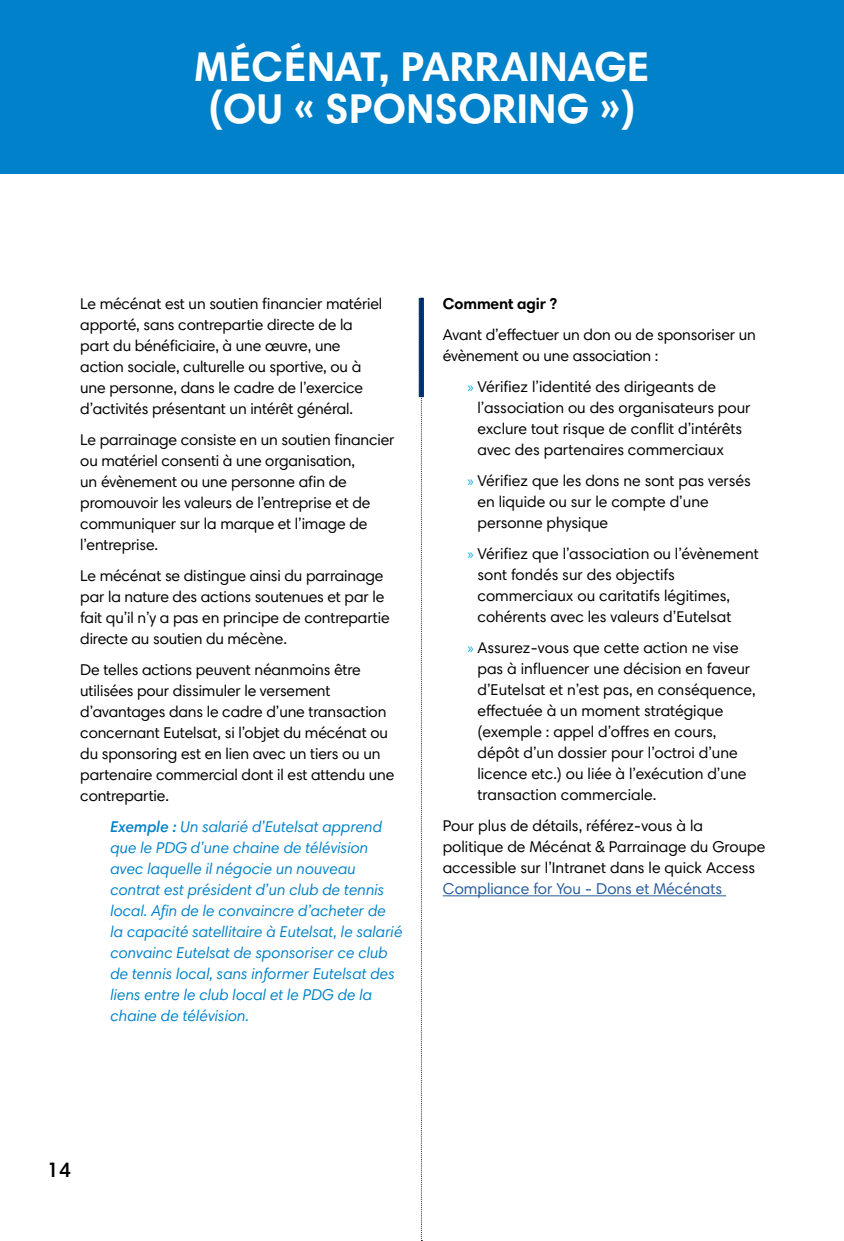
<style>
.page{position:relative;width:844px;height:1241px;background:#fff}
.page>*{position:absolute;margin:0;border:0;box-sizing:border-box;transform-origin:0 0}
.t1{font:700 42px/42px "Harmonia Sans Pro Cyr";color:#fff;text-align:center}
.t2{font:600 21px "Harmonia Sans Pro Cyr";color:#000}
.t3{font:15.75px/21px "Harmonia Sans Pro Cyr";letter-spacing:-.01em;color:#000}
.t4{font:italic 15.75px/21px "Harmonia Sans Pro Cyr";color:#0081c9}
.t5{font:15.75px "Harmonia Sans Pro Cyr";color:#275b9b}
.t6{font:700 15.75px "Harmonia Sans Pro Cyr";letter-spacing:-.01em;color:#000}
.s1{font-weight:600}
.s2{font-family:"Myriad Pro";font-size:14.88px;color:#00b1eb}
</style>
<div class="page">
<div style="left:0;top:0;width:843px;height:174px;background:#0081c9"></div>
<hr style="left:442px;top:895px;width:283px;height:1px;background:#275b9b">
<div style="left:418px;top:298px;width:6px;height:99px;background:#003a78"></div>
<svg style="left:421px;top:298px;width:1px;height:941px"></svg>
<h1 class="t1" style="left:194px;top:45px;width:457px">MÉCÉNAT, PARRAINAGE (OU « SPONSORING »)</h1>
<p class="t3" style="left:80px;top:293px;width:303px">Le mécénat est un soutien financier matériel apporté, sans contrepartie directe de la part du bénéficiaire, à une œuvre, une action sociale, culturelle ou sportive, ou à une personne, dans le cadre de l’exercice d’activités présentant un intérêt général.</p>
<p class="t3" style="left:80px;top:429px;width:316px">Le parrainage consiste en un soutien financier ou matériel consenti à une organisation,<br>un évènement ou une personne afin de promouvoir les valeurs de l’entreprise et de communiquer sur la marque et l’image de l’entreprise.</p>
<p class="t3" style="left:80px;top:565px;width:311px">Le mécénat se distingue ainsi du parrainage par la nature des actions soutenues et par le fait qu’il n’y a pas en principe de contrepartie directe au soutien du mécène.</p>
<p class="t3" style="left:80px;top:659px;width:315px">De telles actions peuvent néanmoins être utilisées pour dissimuler le versement d’avantages dans le cadre d’une transaction concernant Eutelsat, si l’objet du mécénat ou du sponsoring est en lien avec un tiers ou un partenaire commercial dont il est attendu une contrepartie.</p>
<p class="t4" style="left:110px;top:815px;width:293px"><span class="s1">Exemple :</span> Un salarié d’Eutelsat apprend que le PDG d’une chaine de télévision avec laquelle il négocie un nouveau contrat est président d’un club de tennis local. Afin de le convaincre d’acheter de la capacité satellitaire à Eutelsat, le salarié convainc Eutelsat de sponsoriser ce club de tennis local, sans informer Eutelsat des liens entre le club local et le PDG de la chaine de télévision.</p>
<p class="t6" style="left:442px;top:294px;width:116px">Comment agir ?</p>
<p class="t3" style="left:442px;top:324px;width:314px">Avant d’effectuer un don ou de sponsoriser un évènement ou une association :</p>
<p class="t3" style="left:477px;top:376px;width:274px;text-indent:-10px"><span class="s2">»</span> Vérifiez l’identité des dirigeants de l’association ou des organisateurs pour exclure tout risque de conflit d’intérêts avec des partenaires commerciaux</p>
<p class="t3" style="left:477px;top:470px;width:275px;text-indent:-10px"><span class="s2">»</span> Vérifiez que les dons ne sont pas versés en liquide ou sur le compte d’une personne physique</p>
<p class="t3" style="left:477px;top:543px;width:283px;text-indent:-10px"><span class="s2">»</span> Vérifiez que l’association ou l’évènement sont fondés sur des objectifs commerciaux ou caritatifs légitimes, cohérents avec les valeurs d’Eutelsat</p>
<p class="t3" style="left:477px;top:637px;width:280px;text-indent:-10px"><span class="s2">»</span> Assurez-vous que cette action ne vise pas à influencer une décision en faveur d’Eutelsat et n’est pas, en conséquence, effectuée à un moment stratégique (exemple : appel d’offres en cours, dépôt d’un dossier pour l’octroi d’une licence etc.) ou liée à l’exécution d’une transaction commerciale.</p>
<p class="t3" style="left:442px;top:815px;width:324px">Pour plus de détails, référez-vous à la politique de Mécénat &amp; Parrainage du Groupe accessible sur l’Intranet dans le quick Access</p>
<p class="t5" style="left:442px;top:878px;width:281px">Compliance for You - Dons et Mécénats</p>
<h2 class="t2" style="left:47px;top:1156px;width:25px">14</h2>
</div>
